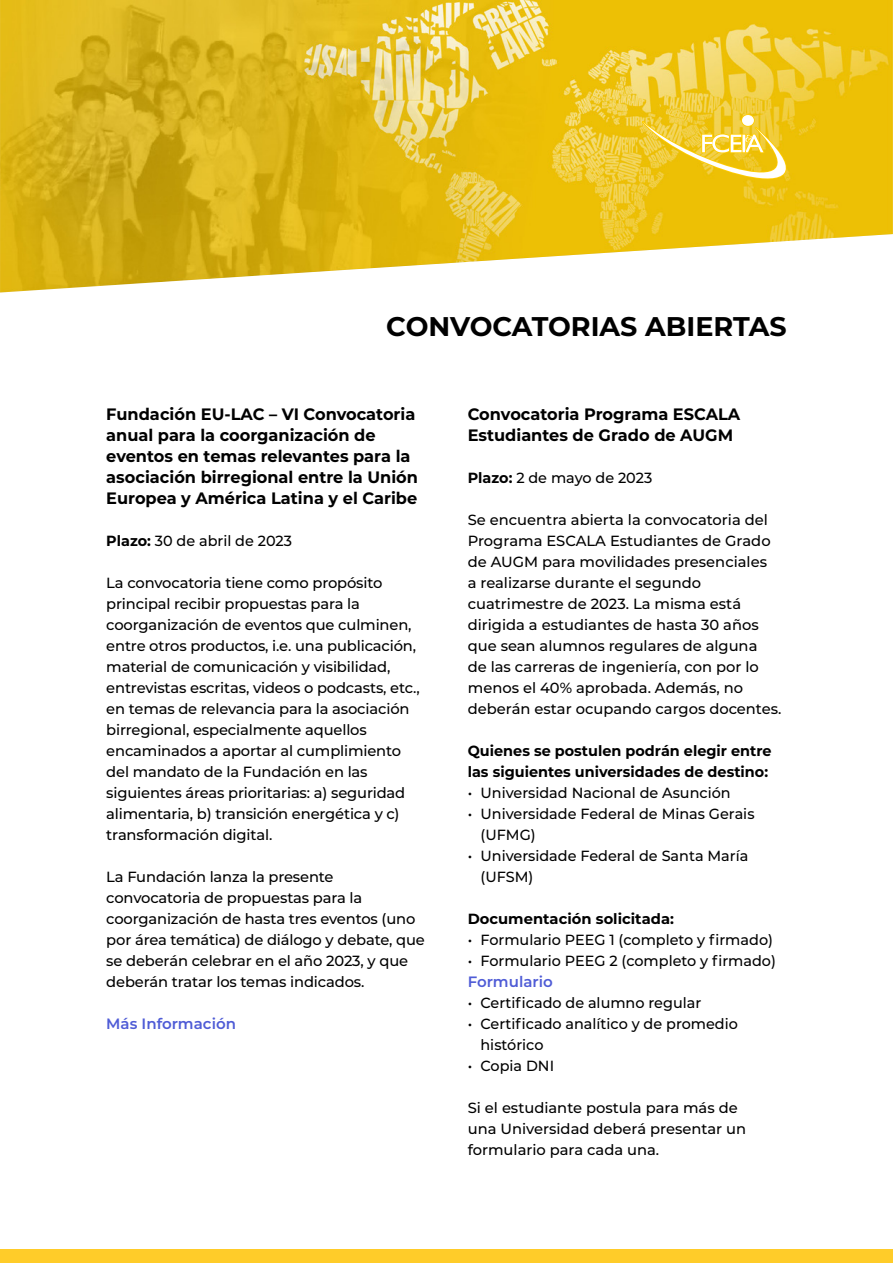
<style>
.page{position:relative;width:893px;height:1263px;background:#fff}
.page>*{position:absolute;margin:0;border:0;box-sizing:border-box;transform-origin:0 0}
.Títulos{font:700 27px "Montserrat";color:#000}
.Subtítulos{font:700 16.5px/21px "Montserrat";color:#000}
.Hipervínculo_celeste{font:700 16.5px/21px "Montserrat";color:#000}
.Hipervínculo_celeste-2{font:600 15px "Montserrat";color:#4f5cd6}
.Textos{font:500 14.7px/21px "Montserrat";letter-spacing:-.01em;color:#000}
.Items{font:500 14.7px/21px "Montserrat";color:#000}
.Items-2{font:700 14.7px/21px "Montserrat";color:#000}
.items{font:700 14.7px "Montserrat";color:#000}
.s1{font-weight:700}
</style>
<div class="page">
<img style="left:0;top:0;width:893px;height:292px">
<div style="left:0;top:1249px;width:893px;height:14px;background:#ffcc29"></div>
<svg style="left:642px;top:114px;width:145px;height:65px;background:#f1ce3f"></svg>
<p class="Títulos" style="left:386px;top:307px;width:402px">CONVOCATORIAS ABIERTAS</p>
<p class="Subtítulos" style="left:106px;top:403px;width:313px">Fundación EU-LAC – VI Convocatoria anual para la coorganización de eventos en temas relevantes para la asociación birregional entre la Unión Europea y América Latina y el Caribe</p>
<p class="Textos" style="left:106px;top:530px;width:187px"><span class="s1">Plazo:</span> 30 de abril de 2023</p>
<p class="Textos" style="left:106px;top:572px;width:315px">La convocatoria tiene como propósito principal recibir propuestas para la coorganización de eventos que culminen, entre otros productos, i.e. una publicación, material de comunicación y visibilidad, entrevistas escritas, videos o podcasts, etc., en temas de relevancia para la asociación birregional, especialmente aquellos encaminados a aportar al cumplimiento del mandato de la Fundación en las siguientes áreas prioritarias: a) seguridad alimentaria, b) transición energética y c) transformación digital.</p>
<p class="Textos" style="left:106px;top:866px;width:320px">La Fundación lanza la presente convocatoria de propuestas para la coorganización de hasta tres eventos (uno por área temática) de diálogo y debate, que se deberán celebrar en el año 2023, y que deberán tratar los temas indicados.</p>
<p class="Hipervínculo_celeste-2" style="left:106px;top:1013px;width:131px">Más Información</p>
<p class="Hipervínculo_celeste" style="left:468px;top:403px;width:274px">Convocatoria Programa ESCALA<br>Estudiantes de Grado de AUGM</p>
<p class="Textos" style="left:468px;top:467px;width:186px"><span class="s1">Plazo:</span> 2 de mayo de 2023</p>
<p class="Textos" style="left:468px;top:509px;width:315px">Se encuentra abierta la convocatoria del Programa ESCALA Estudiantes de Grado de AUGM para movilidades presenciales<br>a realizarse durante el segundo cuatrimestre de 2023. La misma está dirigida a estudiantes de hasta 30 años que sean alumnos regulares de alguna<br>de las carreras de ingeniería, con por lo menos el 40% aprobada. Además, no deberán estar ocupando cargos docentes.</p>
<p class="Items-2" style="left:468px;top:740px;width:305px">Quienes se postulen podrán elegir entre las siguientes universidades de destino:</p>
<p class="Items" style="left:468px;top:782px;width:264px">• Universidad Nacional de Asunción</p>
<p class="Items" style="left:480px;top:803px;width:276px;text-indent:-13px">• Universidade Federal de Minas Gerais (UFMG)</p>
<p class="Items" style="left:480px;top:845px;width:269px;text-indent:-13px">• Universidade Federal de Santa María (UFSM)</p>
<p class="items" style="left:468px;top:908px;width:208px">Documentación solicitada:</p>
<p class="Items" style="left:468px;top:929px;width:307px">• Formulario PEEG 1 (completo y firmado)</p>
<p class="Items" style="left:468px;top:950px;width:310px">• Formulario PEEG 2 (completo y firmado)</p>
<p class="Hipervínculo_celeste-2" style="left:468px;top:971px;width:86px">Formulario</p>
<p class="Items" style="left:468px;top:992px;width:235px">• Certificado de alumno regular</p>
<p class="Items" style="left:480px;top:1013px;width:259px;text-indent:-13px">• Certificado analítico y de promedio histórico</p>
<p class="Items" style="left:468px;top:1055px;width:88px">• Copia DNI</p>
<p class="Textos" style="left:468px;top:1097px;width:280px">Si el estudiante postula para más de una Universidad deberá presentar un formulario para cada una.</p>
</div>
